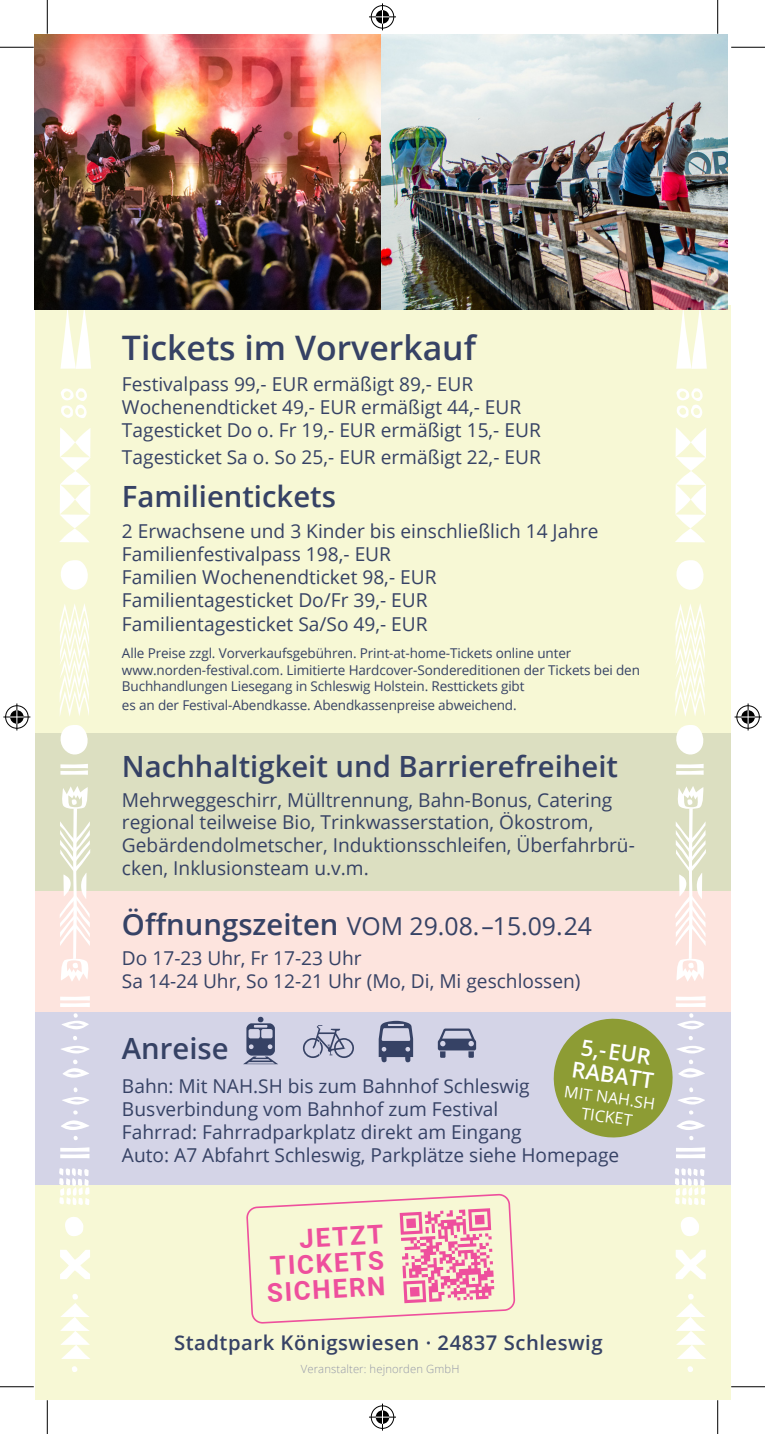
<style>
.page{position:relative;width:765px;height:1434px;background:#fff}
.page>*{position:absolute;margin:0;border:0;box-sizing:border-box;transform-origin:0 0}
.t1{font:600 33.75px "Open Sans";color:#364265}
.t2{font:600 29.25px "Open Sans";color:#364265}
.t3{font:700 26.1px/26.1px "Roboto";color:#ee4f9d;text-align:justify}
.t4{font:24.75px "Open Sans";color:#364265}
.t5{font:600 22.05px/23.4px "Open Sans";color:#fff}
.t6{font:600 20.25px "Open Sans";letter-spacing:.025em;color:#364265}
.t7{font:19.12px/22.9px "Open Sans";color:#364265}
.t8{font:16.2px/19.3px "Open Sans";color:#fff;text-align:center}
.t9{font:13.5px/16.2px "Open Sans";letter-spacing:-.01em;color:#364265}
.t10{font:300 11.25px "Open Sans";letter-spacing:.01em;color:#9397a8}
.s1{font-weight:600;font-size:29.25px}
</style>
<div class="page">
<div style="left:34px;top:305px;width:696px;height:1094px;background:#f7f8d5"></div>
<div style="left:34px;top:733px;width:696px;height:160px;background:#dcdfc1"></div>
<div style="left:34px;top:891px;width:696px;height:122px;background:#fde4de"></div>
<div style="left:34px;top:1012px;width:696px;height:173px;background:#d4d4e7"></div>
<svg style="left:437px;top:1028px;width:39px;height:30px"></svg>
<svg style="left:378px;top:1021px;width:35px;height:41px"></svg>
<svg style="left:302px;top:1025px;width:52px;height:33px"></svg>
<svg style="left:243px;top:1017px;width:35px;height:47px"></svg>
<svg style="left:247px;top:1194px;width:267px;height:129px"></svg>
<svg style="left:687px;top:1366px;width:5px;height:6px"></svg>
<svg style="left:675px;top:1168px;width:30px;height:37px"></svg>
<svg style="left:676px;top:310px;width:30px;height:59px"></svg>
<svg style="left:675px;top:604px;width:29px;height:112px"></svg>
<svg style="left:676px;top:388px;width:27px;height:30px"></svg>
<svg style="left:676px;top:764px;width:27px;height:11px"></svg>
<svg style="left:553px;top:1013px;width:152px;height:127px"></svg>
<svg style="left:675px;top:428px;width:31px;height:114px"></svg>
<svg style="left:681px;top:1217px;width:18px;height:19px"></svg>
<svg style="left:675px;top:786px;width:30px;height:195px"></svg>
<svg style="left:687px;top:962px;width:6px;height:7px"></svg>
<svg style="left:676px;top:1294px;width:29px;height:65px"></svg>
<svg style="left:676px;top:996px;width:29px;height:11px"></svg>
<svg style="left:676px;top:1147px;width:28px;height:11px"></svg>
<svg style="left:675px;top:1250px;width:30px;height:29px"></svg>
<svg style="left:676px;top:560px;width:28px;height:30px"></svg>
<svg style="left:676px;top:725px;width:28px;height:30px"></svg>
<svg style="left:72px;top:1366px;width:5px;height:6px"></svg>
<svg style="left:59px;top:1168px;width:31px;height:37px"></svg>
<svg style="left:60px;top:310px;width:31px;height:59px"></svg>
<svg style="left:59px;top:604px;width:30px;height:112px"></svg>
<svg style="left:61px;top:388px;width:26px;height:30px"></svg>
<svg style="left:60px;top:764px;width:28px;height:11px"></svg>
<svg style="left:61px;top:1013px;width:28px;height:65px"></svg>
<svg style="left:61px;top:1087px;width:28px;height:53px"></svg>
<svg style="left:59px;top:427px;width:32px;height:115px"></svg>
<svg style="left:65px;top:1217px;width:18px;height:19px"></svg>
<svg style="left:60px;top:786px;width:30px;height:195px"></svg>
<div style="left:72px;top:962px;width:6px;height:7px;background:#fff;border-radius:50%"></div>
<svg style="left:60px;top:1294px;width:30px;height:65px"></svg>
<svg style="left:60px;top:996px;width:30px;height:11px"></svg>
<svg style="left:60px;top:1147px;width:29px;height:11px"></svg>
<svg style="left:60px;top:1250px;width:30px;height:29px"></svg>
<svg style="left:61px;top:560px;width:27px;height:30px"></svg>
<svg style="left:60px;top:725px;width:28px;height:30px"></svg>
<img style="left:34px;top:34px;width:693px;height:276px">
<hr style="left:0;top:47px;width:34px;height:1px;background:#000">
<hr style="left:730px;top:47px;width:34px;height:1px;background:#000">
<hr style="left:0;top:1386px;width:34px;height:1px;background:#000">
<hr style="left:730px;top:1386px;width:34px;height:1px;background:#000">
<hr style="left:47px;top:0;width:1px;height:34px;background:#000">
<hr style="left:47px;top:1400px;width:1px;height:34px;background:#000">
<hr style="left:717px;top:0;width:1px;height:34px;background:#000">
<hr style="left:717px;top:1400px;width:1px;height:34px;background:#000">
<svg style="left:369px;top:3px;width:27px;height:27px"></svg>
<svg style="left:369px;top:1403px;width:27px;height:27px"></svg>
<svg style="left:3px;top:703px;width:27px;height:27px"></svg>
<svg style="left:734px;top:703px;width:27px;height:27px"></svg>
<h1 class="t1" style="left:122px;top:324px;width:355px">Tickets im Vorverkauf</h1>
<p class="t7" style="left:122px;top:372px;width:420px">Festivalpass 99,- EUR ermäßigt 89,- EUR<br>Wochenendticket 49,- EUR ermäßigt 44,- EUR<br>Tagesticket Do o. Fr 19,- EUR ermäßigt 15,- EUR</p>
<p class="t7" style="left:122px;top:445px;width:420px">Tagesticket Sa o. So 25,- EUR ermäßigt 22,- EUR</p>
<h2 class="t2" style="left:122px;top:476px;width:215px">Familientickets</h2>
<p class="t7" style="left:122px;top:519px;width:478px">2 Erwachsene und 3 Kinder bis einschließlich 14 Jahre Familienfestivalpass 198,- EUR<br>Familien Wochenendticket 98,- EUR Familientagesticket Do/Fr 39,- EUR Familientagesticket Sa/So 49,- EUR</p>
<p class="t9" style="left:122px;top:645px;width:519px">Alle Preise zzgl. Vorverkaufsgebühren. Print-at-home-Tickets online unter www.norden-festival.com. Limitierte Hardcover-Sondereditionen der Tickets bei den<br>Buchhandlungen Liesegang in Schleswig Holstein. Resttickets gibt</p>
<p class="t9" style="left:122px;top:696px;width:396px">es an der Festival-Abendkasse. Abendkassenpreise abweichend.</p>
<h2 class="t2" style="left:122px;top:746px;width:497px">Nachhaltigkeit und Barrierefreiheit</h2>
<p class="t7" style="left:122px;top:788px;width:514px">Mehrweggeschirr, Mülltrennung, Bahn-Bonus, Catering regional teilweise Bio, Trinkwasserstation, Ökostrom, Gebärdendolmetscher, Induktionsschleifen, Überfahrbrü&shy;cken, Inklusionsteam u.v.m.</p>
<p class="t4" style="left:122px;top:909px;width:471px"><span class="s1">Öffnungszeiten</span> VOM 29.08.–15.09.24</p>
<p class="t7" style="left:122px;top:946px;width:460px">Do 17-23 Uhr, Fr 17-23 Uhr<br>Sa 14-24 Uhr, So 12-21 Uhr (Mo, Di, Mi geschlossen)</p>
<h2 class="t2" style="left:122px;top:1028px;width:108px">Anreise</h2>
<p class="t7" style="left:122px;top:1074px;width:498px">Bahn: Mit NAH.SH bis zum Bahnhof Schleswig Busverbindung vom Bahnhof zum Festival<br>Fahrrad: Fahrradparkplatz direkt am Eingang<br>Auto: A7 Abfahrt Schleswig, Parkplätze siehe Homepage</p>
<p class="t5" style="left:576px;top:1034px;width:84px;rotate:8deg">5,- EUR<br>RABATT</p>
<p class="t8" style="left:565px;top:1081px;width:93px;rotate:8deg">MIT NAH.SH<br>TICKET</p>
<h3 class="t3" style="left:263px;top:1226px;width:121px;text-indent:35px;rotate:-3deg">JETZT TICKETS SICHERN</h3>
<p class="t6" style="left:174px;top:1329px;width:430px">Stadtpark Königswiesen · 24837 Schleswig</p>
<p class="t10" style="left:301px;top:1361px;width:160px">Veranstalter: hejnorden GmbH</p>
</div>
